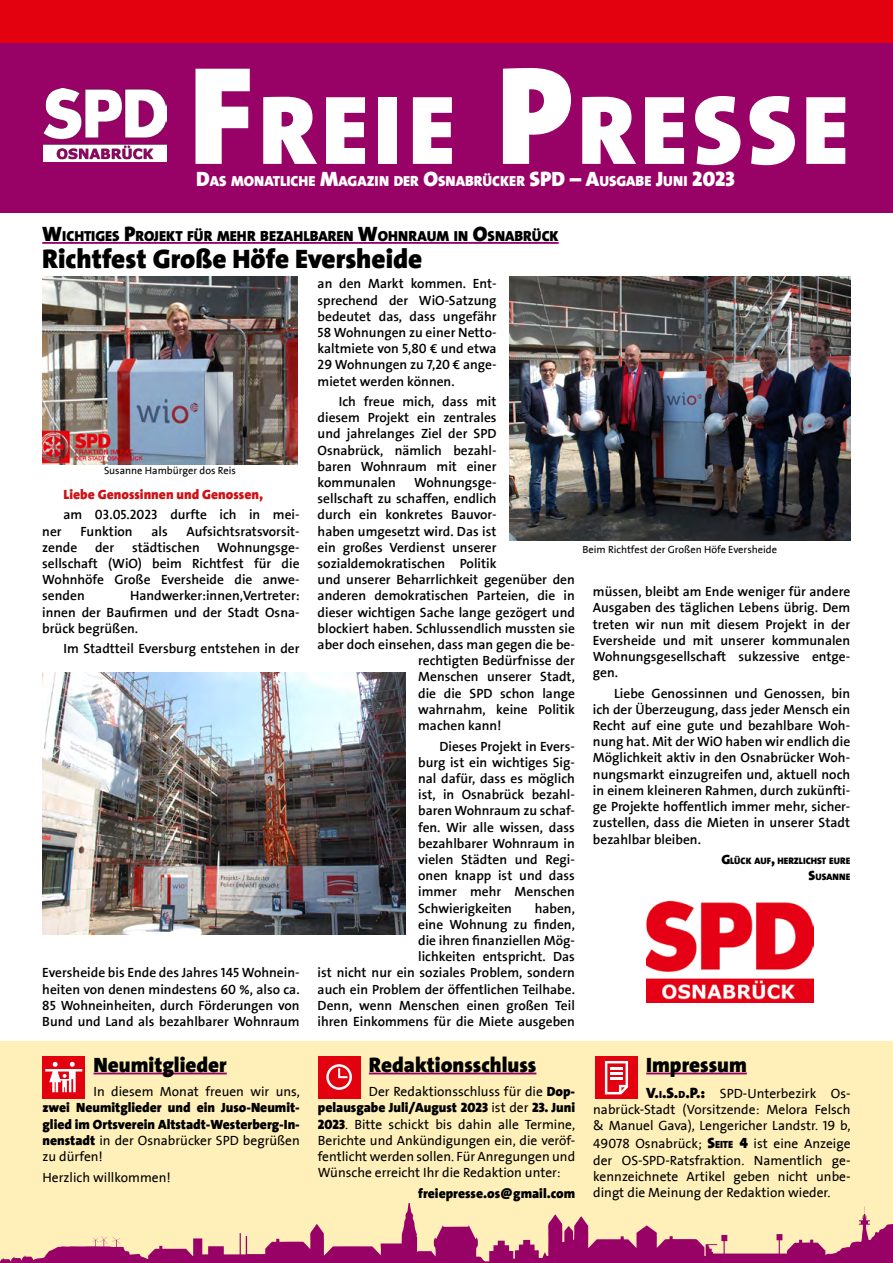
<style>
.page{position:relative;width:893px;height:1263px;background:#fff}
.page>*{position:absolute;margin:0;border:0;box-sizing:border-box;transform-origin:0 0}
.t1{font:900 141px "SPD The Sans";color:#fff}
.t2{font:900 98.7px "SPD The Sans";letter-spacing:.05em;color:#fff}
.t3{font:900 27px "SPD The Sans";color:#000}
.t4{font:900 21px "SPD The Sans";color:#000}
.t5{font:900 21px "SPD The Sans";color:#fff}
.t6{font:900 14.7px "SPD The Sans";color:#000}
.t7{font:900 14.7px "SPD The Sans";color:#fff}
.t8{font:700 13.5px/16.2px "SPD2002 The Sans";color:#000;text-align:justify}
.t9{font:13.5px/16.2px "SPD2002 The Sans";color:#000;text-align:justify}
.t10{font:900 13.5px/16.2px "SPD The Sans";color:#000}
.t11{font:900 13.5px "SPD The Sans";color:#cd1316}
.t12{font:10.5px "SPD2002 The Sans";color:#000}
.t13{font:900 9.45px/16.2px "SPD The Sans";color:#000;text-align:right}
.s1{font-size:21px}
.s2{font-size:13.5px}
.s3{font-family:"SPD The Sans";font-weight:900}
.s4{font-family:"SPD2002 The Sans";font-weight:400}
.s5{font-family:"SPD The Sans";font-weight:900;font-size:15px}
.s6{font-family:"SPD The Sans";font-weight:900;font-size:10.5px}
</style>
<div class="page">
<div style="left:0;top:1041px;width:893px;height:222px;background:#fff0b9"></div>
<div style="left:0;top:0;width:893px;height:213px;background:#980267"></div>
<svg style="left:0;top:1203px;width:893px;height:60px"></svg>
<div style="left:0;top:0;width:893px;height:43px;background:#e3000f"></div>
<hr style="left:42px;top:242px;width:517px;height:2px;background:#980267">
<hr style="left:94px;top:1072px;width:133px;height:2px;background:#980267">
<hr style="left:369px;top:1072px;width:167px;height:2px;background:#980267">
<hr style="left:646px;top:1072px;width:101px;height:2px;background:#980267">
<div style="left:43px;top:1056px;width:42px;height:42px;background:#e3000f"></div>
<svg style="left:45px;top:1062px;width:37px;height:30px"></svg>
<div style="left:318px;top:1056px;width:42px;height:42px;background:#e3000f"></div>
<svg style="left:326px;top:1064px;width:26px;height:26px"></svg>
<div style="left:595px;top:1056px;width:43px;height:43px;background:#e3000f"></div>
<svg style="left:605px;top:1061px;width:23px;height:33px"></svg>
<img style="left:43px;top:88px;width:124px;height:74px">
<img style="left:43px;top:672px;width:362px;height:262px">
<img style="left:509px;top:276px;width:341px;height:265px">
<img style="left:646px;top:901px;width:168px;height:101px">
<img style="left:42px;top:276px;width:256px;height:188px">
<h1 class="t1" style="left:496px;top:26px;width:78px">P</h1>
<h3 class="t5" style="left:530px;top:165px;width:53px">SPD –</h3>
<h1 class="t1" style="left:189px;top:26px;width:66px">F</h1>
<p class="t7" style="left:196px;top:171px;width:330px"><span class="s1">D</span>AS MONATLICHE <span class="s1">M</span>AGAZIN DER <span class="s1">O</span>SNABRÜCKER</p>
<h2 class="t2" style="left:577px;top:67px;width:273px">RESSE</h2>
<p class="t7" style="left:586px;top:171px;width:150px"><span class="s1">A</span>USGABE <span class="s1">J</span>UNI <span class="s1">2023</span></p>
<h2 class="t2" style="left:258px;top:67px;width:198px">REIE</h2>
<p class="t6" style="left:42px;top:226px;width:518px"><span class="s1">W</span>ICHTIGES <span class="s1">P</span>ROJEKT FÜR MEHR BEZAHLBAREN <span class="s1">W</span>OHNRAUM IN <span class="s1">O</span>SNABRÜCK</p>
<h3 class="t3" style="left:42px;top:241px;width:382px">Richtfest Große Höfe Eversheide</h3>
<p class="t12" style="left:104px;top:465px;width:133px">Susanne Hambürger dos Reis</p>
<p class="t11" style="left:64px;top:486px;width:201px">Liebe Genossinnen und Genossen,</p>
<p class="t8" style="left:64px;top:507px;width:238px">am 03.05.2023 durfte ich in mei-</p>
<p class="t8" style="left:42px;top:523px;width:21px">ner</p>
<p class="t8" style="left:81px;top:523px;width:54px">Funktion</p>
<p class="t8" style="left:151px;top:523px;width:18px">als</p>
<p class="t8" style="left:187px;top:523px;width:115px">Aufsichtsratsvorsit-</p>
<p class="t8" style="left:42px;top:540px;width:37px">zende</p>
<p class="t8" style="left:95px;top:540px;width:21px">der</p>
<p class="t8" style="left:132px;top:540px;width:69px">städtischen</p>
<p class="t8" style="left:42px;top:540px;width:259px;text-indent:175px">Wohnungsge&shy;sellschaft (WiO) beim Richtfest für die Wohnhöfe Große Eversheide die anwe&shy;senden</p>
<p class="t8" style="left:42px;top:588px;width:259px;text-indent:88px">Handwerker:innen,Vertreter: innen der Baufirmen und der Stadt Osna&shy;brück begrüßen.</p>
<p class="t8" style="left:64px;top:641px;width:238px">Im Stadtteil Eversburg entstehen in der</p>
<p class="t8" style="left:42px;top:965px;width:259px">Eversheide bis Ende des Jahres 145 Wohnein&shy;heiten von denen mindestens 60 %, also ca.<br>85 Wohneinheiten, durch Förderungen von Bund und Land als bezahlbarer Wohnraum</p>
<p class="t8" style="left:318px;top:276px;width:180px">an den Markt kommen. Ent&shy;sprechend der WiO-Satzung bedeutet das, dass ungefähr 58 Wohnungen zu einer Netto&shy;kaltmiete von 5,80 € und etwa 29 Wohnungen zu 7,20 € ange&shy;mietet werden können.</p>
<p class="t8" style="left:318px;top:394px;width:180px;text-indent:21px">Ich freue mich, dass mit diesem Projekt ein zentrales und jahrelanges Ziel der SPD Osnabrück, nämlich bezahl&shy;baren Wohnraum mit einer kommunalen</p>
<p class="t8" style="left:414px;top:475px;width:84px">Wohnungsge-</p>
<p class="t8" style="left:318px;top:491px;width:180px">sellschaft zu schaffen, endlich</p>
<p class="t8" style="left:318px;top:507px;width:180px">durch ein konkretes Bauvor-</p>
<p class="t8" style="left:318px;top:523px;width:180px">haben umgesetzt wird. Das ist</p>
<p class="t8" style="left:318px;top:540px;width:180px">ein großes Verdienst unserer</p>
<p class="t8" style="left:318px;top:556px;width:180px">sozialdemokratischen Politik</p>
<p class="t8" style="left:318px;top:572px;width:259px">und unserer Beharrlichkeit gegenüber den</p>
<p class="t8" style="left:318px;top:588px;width:259px">anderen demokratischen Parteien, die in</p>
<p class="t8" style="left:318px;top:604px;width:259px">dieser wichtigen Sache lange gezögert und</p>
<p class="t8" style="left:318px;top:621px;width:259px">blockiert haben. Schlussendlich mussten sie</p>
<p class="t8" style="left:318px;top:637px;width:259px">aber doch einsehen, dass man gegen die be-</p>
<p class="t8" style="left:418px;top:653px;width:158px">rechtigten Bedürfnisse der</p>
<p class="t8" style="left:418px;top:669px;width:158px">Menschen unserer Stadt,</p>
<p class="t8" style="left:418px;top:685px;width:158px">die die SPD schon lange</p>
<p class="t8" style="left:418px;top:702px;width:158px">wahrnahm, keine Politik</p>
<p class="t8" style="left:418px;top:718px;width:85px">machen kann!</p>
<p class="t8" style="left:418px;top:738px;width:158px;text-indent:21px">Dieses Projekt in Evers&shy;burg ist ein wichtiges Sig&shy;nal dafür, dass es möglich ist, in Osnabrück bezahl&shy;baren Wohnraum zu schaf&shy;fen. Wir alle wissen, dass bezahlbarer Wohnraum in vielen Städten und Regi&shy;onen knapp ist und dass immer mehr Menschen Schwierigkeiten</p>
<p class="t8" style="left:318px;top:900px;width:259px;text-align:right">haben,<br>eine Wohnung zu finden,<br>die ihren finanziellen Mög-<br>lichkeiten entspricht. Das<br>ist nicht nur ein soziales Problem, sondern auch ein Problem der öffentlichen Teilhabe.<br>Denn, wenn Menschen einen großen Teil ihren Einkommens für die Miete ausgeben</p>
<p class="t12" style="left:582px;top:544px;width:196px">Beim Richtfest der Großen Höfe Eversheide</p>
<p class="t8" style="left:593px;top:584px;width:259px">müssen, bleibt am Ende weniger für andere Ausgaben des täglichen Lebens übrig. Dem treten wir nun mit diesem Projekt in der Eversheide und mit unserer kommunalen Wohnungsgesellschaft sukzessive entge&shy;gen.</p>
<p class="t8" style="left:593px;top:685px;width:259px;text-indent:21px">Liebe Genossinnen und Genossen, bin ich der Überzeugung, dass jeder Mensch ein Recht auf eine gute und bezahlbare Woh&shy;nung hat. Mit der WiO haben wir endlich die Möglichkeit aktiv in den Osnabrücker Woh&shy;nungsmarkt einzugreifen und, aktuell noch in einem kleineren Rahmen, durch zukünfti&shy;ge Projekte hoffentlich immer mehr, sicher&shy;zustellen, dass die Mieten in unserer Stadt bezahlbar bleiben.</p>
<p class="t13" style="left:721px;top:853px;width:130px"><span class="s2">G</span>LÜCK AUF<span class="s2">,</span> HERZLICHST EURE<br><span class="s2">S</span>USANNE</p>
<h3 class="t4" style="left:94px;top:1051px;width:135px">Neumitglieder</h3>
<p class="t9" style="left:94px;top:1084px;width:208px">In diesem Monat freuen wir uns,</p>
<p class="t10" style="left:43px;top:1100px;width:259px">zwei Neumitglieder und ein Juso-Neumit&shy;glied im Ortsverein Altstadt-Westerberg-In-</p>
<p class="t9" style="left:43px;top:1133px;width:259px"><span class="s3">nenstadt</span> in der Osnabrücker SPD begrüßen zu dürfen!</p>
<p class="t9" style="left:43px;top:1169px;width:130px">Herzlich willkommen!</p>
<h3 class="t4" style="left:369px;top:1051px;width:169px">Redaktionsschluss</h3>
<p class="t9" style="left:369px;top:1084px;width:208px">Der Redaktionsschluss für die <span class="s3">Dop-</span></p>
<p class="t10" style="left:318px;top:1100px;width:259px">pelausgabe Juli/August 2023 <span class="s4">ist der</span> 23. Juni</p>
<p class="t9" style="left:318px;top:1116px;width:259px"><span class="s3">2023</span>. Bitte schickt bis dahin alle Termine, Berichte und Ankündigungen ein, die veröf&shy;fentlicht werden sollen. Für Anregungen und Wünsche erreicht Ihr die Redaktion unter:</p>
<p class="t10" style="left:418px;top:1185px;width:159px">freiepresse.os@gmail.com</p>
<h3 class="t4" style="left:646px;top:1051px;width:102px">Impressum</h3>
<p class="t9" style="left:593px;top:1086px;width:259px;text-indent:53px"><span class="s5">V.</span><span class="s6">I</span><span class="s5">.S.</span><span class="s6">D</span><span class="s5">.P.:</span> SPD-Unterbezirk Os&shy;nabrück-Stadt (Vorsitzende: Melora Felsch &amp; Manuel Gava), Lengericher Landstr. 19 b,</p>
<p class="t9" style="left:593px;top:1136px;width:259px">49078 Osnabrück; <span class="s5">S</span><span class="s6">EITE</span> <span class="s5">4</span> ist eine Anzeige der OS-SPD-Ratsfraktion. Namentlich ge&shy;kennzeichnete Artikel geben nicht unbe&shy;dingt die Meinung der Redaktion wieder.</p>
</div>
